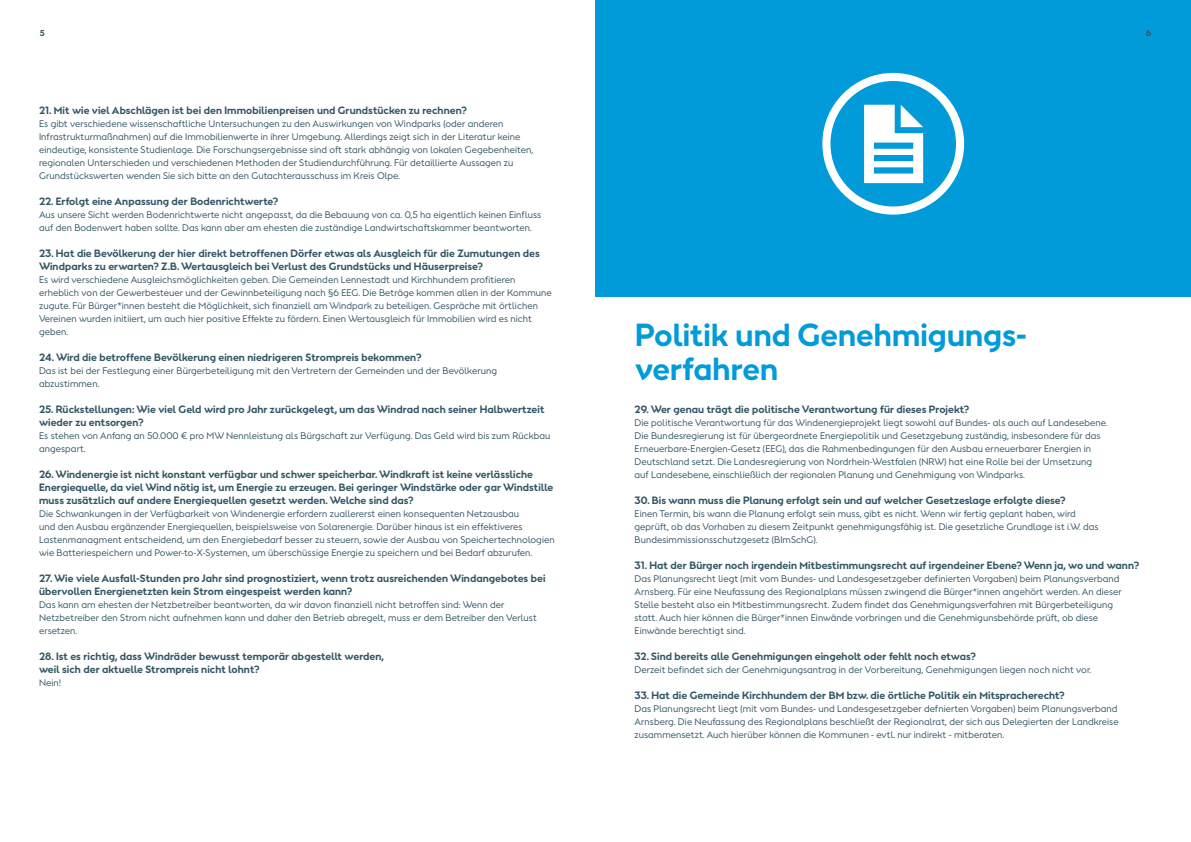
<style>
.page{position:relative;width:1191px;height:842px;background:#fff}
.page>*{position:absolute;margin:0;border:0;box-sizing:border-box;transform-origin:0 0}
.t1{font:700 30px/34px "Orsted Sans";letter-spacing:.005em;color:#009bd8}
.t2{font:700 10px/13px "Orsted Sans";letter-spacing:.01em;color:#325565}
.t3{font:9px/13px "Orsted Sans";letter-spacing:.01em;color:#325565}
.t4{font:700 8px "Orsted Sans";color:#325565}
</style>
<div class="page">
<div style="left:595px;top:0;width:596px;height:296px;background:#009bd8"></div>
<svg style="left:822px;top:73px;width:142px;height:142px"></svg>
<p class="t4" style="left:40px;top:28px;width:6px">5</p>
<p class="t4" style="left:1146px;top:28px;width:7px">6</p>
<p class="t2" style="left:39px;top:104px;width:429px">21. Mit wie viel Abschlägen ist bei den Immobilienpreisen und Grundstücken zu rechnen?</p>
<p class="t3" style="left:39px;top:117px;width:496px">Es gibt verschiedene wissenschaftliche Untersuchungen zu den Auswirkungen von Windparks (oder anderen Infrastrukturmaßnahmen) auf die Immobilienwerte in ihrer Umgebung. Allerdings zeigt sich in der Literatur keine eindeutige, konsistente Studienlage. Die Forschungsergebnisse sind oft stark abhängig von lokalen Gegebenheiten, regionalen Unterschieden und verschiedenen Methoden der Studiendurchführung. Für detaillierte Aussagen zu Grundstückswerten wenden Sie sich bitte an den Gutachterausschuss im Kreis Olpe.</p>
<p class="t2" style="left:39px;top:195px;width:241px">22. Erfolgt eine Anpassung der Bodenrichtwerte?</p>
<p class="t3" style="left:39px;top:208px;width:504px">Aus unsere Sicht werden Bodenrichtwerte nicht angepasst, da die Bebauung von ca. 0,5 ha eigentlich keinen Einfluss auf den Bodenwert haben sollte. Das kann aber am ehesten die zuständige Landwirtschaftskammer beantworten.</p>
<p class="t2" style="left:39px;top:247px;width:502px">23. Hat die Bevölkerung der hier direkt betroffenen Dörfer etwas als Ausgleich für die Zumutungen des<br>Windparks zu erwarten? Z.B. Wertausgleich bei Verlust des Grundstücks und Häuserpreise?</p>
<p class="t3" style="left:39px;top:273px;width:514px">Es wird verschiedene Ausgleichsmöglichkeiten geben. Die Gemeinden Lennestadt und Kirchhundem profitieren erheblich von der Gewerbesteuer und der Gewinnbeteiligung nach §6 EEG. Die Beträge kommen allen in der Kommune zugute. Für Bürger*innen besteht die Möglichkeit, sich finanziell am Windpark zu beteiligen. Gespräche mit örtlichen Vereinen wurden initiiert, um auch hier positive Effekte zu fördern. Einen Wertausgleich für Immobilien wird es nicht geben.</p>
<p class="t2" style="left:39px;top:351px;width:384px">24. Wird die betroffene Bevölkerung einen niedrigeren Strompreis bekommen?</p>
<p class="t3" style="left:39px;top:364px;width:459px">Das ist bei der Festlegung einer Bürgerbeteiligung mit den Vertretern der Gemeinden und der Bevölkerung abzustimmen.</p>
<p class="t2" style="left:39px;top:403px;width:507px">25. Rückstellungen: Wie viel Geld wird pro Jahr zurückgelegt, um das Windrad nach seiner Halbwertzeit wieder zu entsorgen?</p>
<p class="t3" style="left:39px;top:429px;width:513px">Es stehen von Anfang an 50.000 € pro MW Nennleistung als Bürgschaft zur Verfügung. Das Geld wird bis zum Rückbau angespart.</p>
<p class="t2" style="left:39px;top:468px;width:516px">26. Windenergie ist nicht konstant verfügbar und schwer speicherbar. Windkraft ist keine verlässliche<br>Energiequelle, da viel Wind nötig ist, um Energie zu erzeugen. Bei geringer Windstärke oder gar Windstille muss zusätzlich auf andere Energiequellen gesetzt werden. Welche sind das?</p>
<p class="t3" style="left:39px;top:507px;width:517px">Die Schwankungen in der Verfügbarkeit von Windenergie erfordern zuallererst einen konsequenten Netzausbau<br>und den Ausbau ergänzender Energiequellen, beispielsweise von Solarenergie. Darüber hinaus ist ein effektiveres Lastenmanagment entscheidend, um den Energiebedarf besser zu steuern, sowie der Ausbau von Speichertechnologien wie Batteriespeichern und Power-to-X-Systemen, um überschüssige Energie zu speichern und bei Bedarf abzurufen.</p>
<p class="t2" style="left:39px;top:572px;width:508px">27. Wie viele Ausfall-Stunden pro Jahr sind prognostiziert, wenn trotz ausreichenden Windangebotes bei übervollen Energienetzten kein Strom eingespeist werden kann?</p>
<p class="t3" style="left:39px;top:598px;width:499px">Das kann am ehesten der Netzbetreiber beantworten, da wir davon finanziell nicht betroffen sind: Wenn der<br>Netzbetreiber den Strom nicht aufnehmen kann und daher den Betrieb abregelt, muss er dem Betreiber den Verlust ersetzen.</p>
<p class="t2" style="left:39px;top:650px;width:346px">28. Ist es richtig, dass Windräder bewusst temporär abgestellt werden, weil sich der aktuelle Strompreis nicht lohnt?</p>
<p class="t3" style="left:39px;top:676px;width:24px">Nein!</p>
<h1 class="t1" style="left:635px;top:318px;width:393px">Politik und Genehmigungs&shy;verfahren</h1>
<p class="t2" style="left:634px;top:403px;width:336px">29. Wer genau trägt die politische Verantwortung für dieses Projekt?</p>
<p class="t3" style="left:634px;top:416px;width:474px">Die politische Verantwortung für das Windenergieprojekt liegt sowohl auf Bundes- als auch auf Landesebene.<br>Die Bundesregierung ist für übergeordnete Energiepolitik und Gesetzgebung zuständig, insbesondere für das Erneuerbare-Energien-Gesetz (EEG), das die Rahmenbedingungen für den Ausbau erneuerbarer Energien in Deutschland setzt. Die Landesregierung von Nordrhein-Westfalen (NRW) hat eine Rolle bei der Umsetzung auf Landesebene, einschließlich der regionalen Planung und Genehmigung von Windparks.</p>
<p class="t2" style="left:634px;top:494px;width:432px">30. Bis wann muss die Planung erfolgt sein und auf welcher Gesetzeslage erfolgte diese?</p>
<p class="t3" style="left:634px;top:507px;width:465px">Einen Termin, bis wann die Planung erfolgt sein muss, gibt es nicht. Wenn wir fertig geplant haben, wird geprüft, ob das Vorhaben zu diesem Zeitpunkt genehmigungsfähig ist. Die gesetzliche Grundlage ist i.W. das<br>Bundesimmissionsschutzgesetz (BImSchG).</p>
<p class="t2" style="left:634px;top:559px;width:506px">31. Hat der Bürger noch irgendein Mitbestimmungsrecht auf irgendeiner Ebene? Wenn ja, wo und wann?</p>
<p class="t3" style="left:634px;top:572px;width:489px">Das Planungsrecht liegt (mit vom Bundes- und Landesgesetzgeber definierten Vorgaben) beim Planungsverband Arnsberg. Für eine Neufassung des Regionalplans müssen zwingend die Bürger*innen angehört werden. An dieser Stelle besteht also ein Mitbestimmungsrecht. Zudem findet das Genehmigungsverfahren mit Bürgerbeteiligung statt. Auch hier können die Bürger*innen Einwände vorbringen und die Genehmigunsbehörde prüft, ob diese Einwände berechtigt sind.</p>
<p class="t2" style="left:634px;top:650px;width:343px">32. Sind bereits alle Genehmigungen eingeholt oder fehlt noch etwas?</p>
<p class="t3" style="left:634px;top:663px;width:458px">Derzeit befindet sich der Genehmigungsantrag in der Vorbereitung, Genehmigungen liegen noch nicht vor.</p>
<p class="t2" style="left:634px;top:689px;width:432px">33. Hat die Gemeinde Kirchhundem der BM bzw. die örtliche Politik ein Mitspracherecht?</p>
<p class="t3" style="left:634px;top:702px;width:485px;text-align:justify">Das Planungsrecht liegt (mit vom Bundes- und Landesgesetzgeber defnierten Vorgaben) beim Planungsverband Arnsberg. Die Neufassung des Regionalplans beschließt der Regionalrat, der sich aus Delegierten der Landkreise zusammensetzt. Auch hierüber können die Kommunen - evtl. nur indirekt - mitberaten.</p>
</div>
